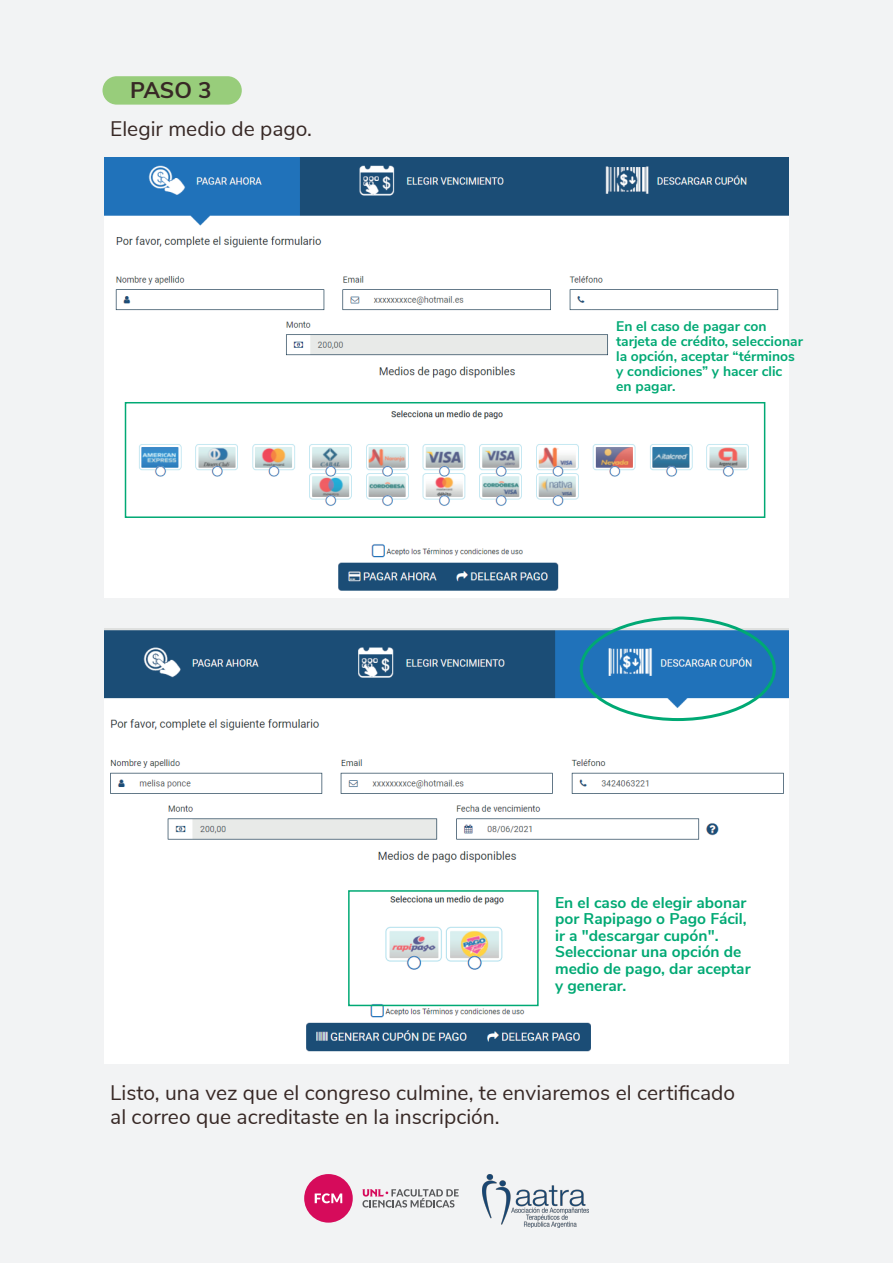
<style>
.page{position:relative;width:893px;height:1263px;background:#f2f3f4}
.page>*{position:absolute;margin:0;border:0;box-sizing:border-box;transform-origin:0 0}
.t1{font:700 22.65px "Nunito Sans";color:#372825}
.t2{font:21px/24.2px "Nunito Sans";color:#372825}
.t3{font:700 15.6px/16.6px "Nunito Sans";color:#00a974}
.t4{font:700 13.8px/14.9px "Nunito Sans";color:#00a974}
</style>
<div class="page">
<div style="left:103px;top:76px;width:139px;height:29px;background:#98cd7b;border-radius:14px"></div>
<img style="left:105px;top:158px;width:683px;height:439px">
<div style="left:142px;top:294px;width:59px;height:12px;background:#fff"></div>
<div style="left:596px;top:293px;width:60px;height:12px;background:#fff"></div>
<div style="left:125px;top:402px;width:640px;height:116px;border:2px solid #00a974"></div>
<img style="left:105px;top:628px;width:683px;height:435px">
<div style="left:580px;top:616px;width:196px;height:105px;border:3px solid #00a974;border-radius:50%"></div>
<div style="left:348px;top:890px;width:191px;height:116px;border:2px solid #00a974"></div>
<svg style="left:362px;top:1189px;width:97px;height:18px"></svg>
<div style="left:304px;top:1174px;width:49px;height:48px;background:#d60b5b;border-radius:50%"></div>
<svg style="left:315px;top:1193px;width:27px;height:10px"></svg>
<img style="left:482px;top:1174px;width:107px;height:53px">
<h1 class="t1" style="left:130px;top:74px;width:83px">PASO 3</h1>
<h2 class="t2" style="left:110px;top:115px;width:203px">Elegir medio de pago.</h2>
<p class="t4" style="left:616px;top:318px;width:188px">En el caso de pagar con tarjeta de crédito, seleccionar la opción, aceptar “términos y condiciones” y hacer clic<br>en pagar.</p>
<p class="t3" style="left:555px;top:893px;width:197px">En el caso de elegir abonar por Rapipago o Pago Fácil, ir a "descargar cupón".<br>Seleccionar una opción de medio de pago, dar aceptar y generar.</p>
<h2 class="t2" style="left:110px;top:1079px;width:626px">Listo, una vez que el congreso culmine, te enviaremos el certificado al correo que acreditaste en la inscripción.</h2>
</div>
